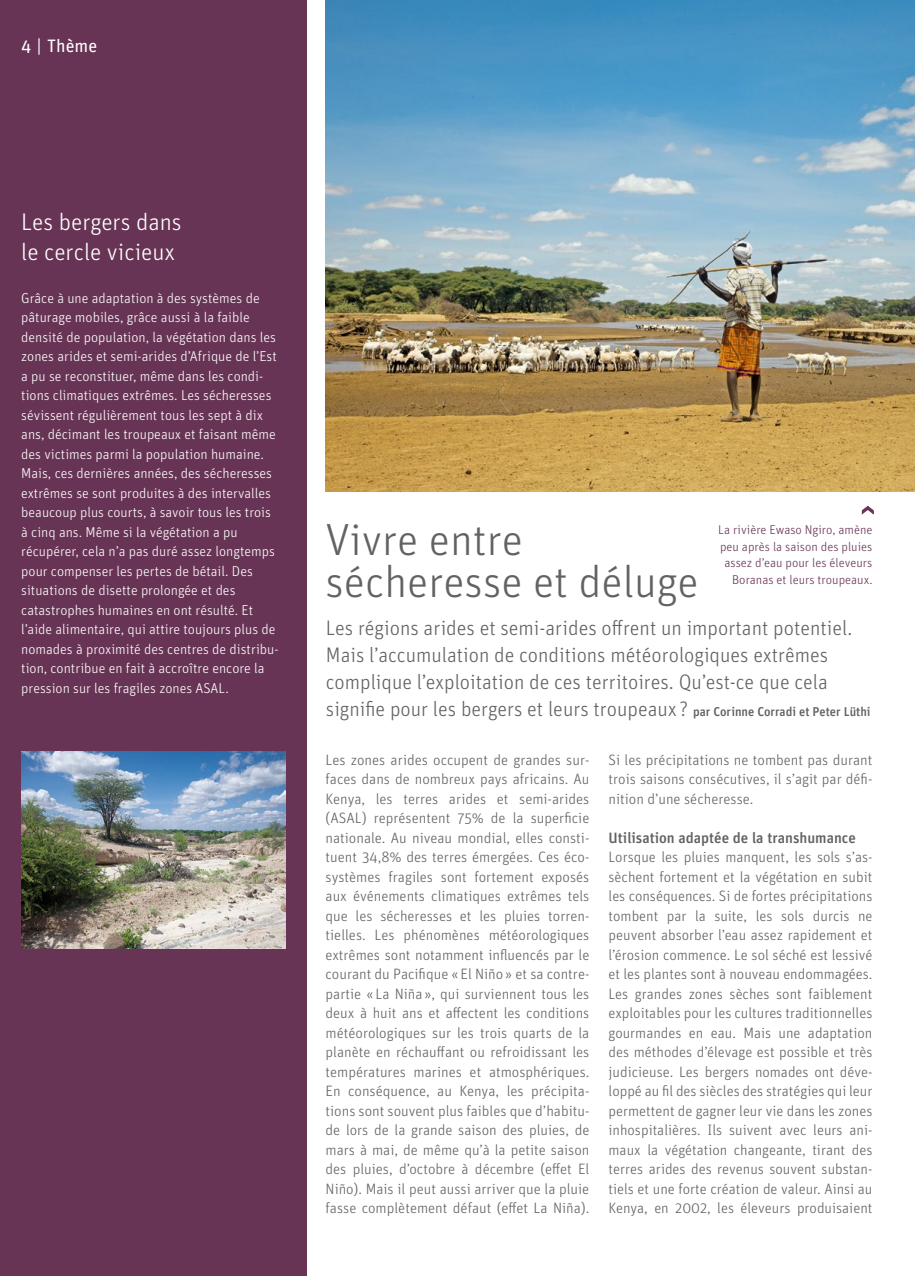
<style>
.page{position:relative;width:915px;height:1276px;background:#fff}
.page>*{position:absolute;margin:0;border:0;box-sizing:border-box;transform-origin:0 0}
.t1{font:300 45px/42px "Unit OT";color:#626261}
.t2{font:300 24px/30px "Unit OT";color:#fff}
.t3{font:300 21px/27px "Unit OT";color:#626261}
.t4{font:18px "Unit OT";letter-spacing:.005em;color:#fff}
.t5{font:300 15px/19.5px "Unit OT";color:#626261;text-align:justify}
.t6{font:500 15px "Unit OT";color:#626261}
.t7{font:300 14.25px/19.5px "Unit OT";color:#fff}
.t8{font:300 12.75px/16.5px "Unit OT";color:#683455;text-align:right}
.s1{font-weight:500;font-size:12.75px}
</style>
<div class="page">
<div style="left:0;top:0;width:306px;height:1276px;background:#683455"></div>
<img style="left:325px;top:0;width:589px;height:491px">
<svg style="left:861px;top:506px;width:12px;height:8px"></svg>
<img style="left:21px;top:751px;width:264px;height:197px">
<p class="t4" style="left:21px;top:35px;width:78px">4 | Thème</p>
<h2 class="t2" style="left:21px;top:207px;width:162px">Les bergers dans le cercle vicieux</h2>
<p class="t7" style="left:21px;top:288px;width:259px">Grâce à une adaptation à des systèmes de pâturage mobiles, grâce aussi à la faible densité de population, la végétation dans les zones arides et semi-arides d’Afrique de l’Est a pu se reconstituer, même dans les condi&shy;tions climatiques extrêmes. Les sécheresses sévissent régulièrement tous les sept à dix ans, décimant les troupeaux et faisant même des victimes parmi la population humaine.<br>Mais, ces dernières années, des sécheresses extrêmes se sont produites à des intervalles beaucoup plus courts, à savoir tous les trois à cinq ans. Même si la végétation a pu récupérer, cela n’a pas duré assez longtemps pour compenser les pertes de bétail. Des situations de disette prolongée et des catastrophes humaines en ont résulté. Et l’aide alimentaire, qui attire toujours plus de nomades à proximité des centres de distribu&shy;tion, contribue en fait à accroître encore la pression sur les fragiles zones ASAL.</p>
<h1 class="t1" style="left:325px;top:519px;width:374px">Vivre entre sécheresse et déluge</h1>
<p class="t3" style="left:326px;top:615px;width:546px">Les régions arides et semi-arides offrent un important potentiel.<br>Mais l’accumulation de conditions météorologiques extrêmes complique l’exploitation de ces territoires. Qu’est-ce que cela signifie pour les bergers et leurs troupeaux ? <span class="s1">par Corinne Corradi et Peter Lüthi</span></p>
<p class="t8" style="left:718px;top:522px;width:156px">La rivière Ewaso Ngiro, amène peu après la saison des pluies assez d’eau pour les éleveurs<br>Boranas et leurs troupeaux.</p>
<p class="t5" style="left:325px;top:750px;width:265px">Les zones arides occupent de grandes sur&shy;faces dans de nombreux pays africains. Au Kenya, les terres arides et semi-arides (ASAL) représentent 75% de la superficie nationale. Au niveau mondial, elles consti&shy;tuent 34,8% des terres émergées. Ces éco&shy;systèmes fragiles sont fortement exposés aux événements climatiques extrêmes tels que les sécheresses et les pluies torren&shy;tielles. Les phénomènes météorologiques extrêmes sont notamment influencés par le courant du Pacifique « El Niño » et sa contre&shy;partie « La Niña », qui surviennent tous les deux à huit ans et affectent les conditions météorologiques sur les trois quarts de la planète en réchauffant ou refroidissant les températures marines et atmosphériques.<br>En conséquence, au Kenya, les précipita&shy;tions sont souvent plus faibles que d’habitu&shy;de lors de la grande saison des pluies, de mars à mai, de même qu’à la petite saison des pluies, d’octobre à décembre (effet El Niño). Mais il peut aussi arriver que la pluie fasse complètement défaut (effet La Niña).</p>
<p class="t5" style="left:608px;top:750px;width:265px">Si les précipitations ne tombent pas durant trois saisons consécutives, il s’agit par défi&shy;nition d’une sécheresse.</p>
<p class="t6" style="left:608px;top:828px;width:249px">Utilisation adaptée de la transhumance</p>
<p class="t5" style="left:608px;top:847px;width:265px">Lorsque les pluies manquent, les sols s’as&shy;sèchent fortement et la végétation en subit les conséquences. Si de fortes précipitations tombent par la suite, les sols durcis ne peuvent absorber l’eau assez rapidement et l’érosion commence. Le sol séché est lessivé et les plantes sont à nouveau endommagées.<br>Les grandes zones sèches sont faiblement exploitables pour les cultures traditionnelles gourmandes en eau. Mais une adaptation des méthodes d’élevage est possible et très judicieuse. Les bergers nomades ont déve&shy;loppé au fil des siècles des stratégies qui leur permettent de gagner leur vie dans les zones inhospitalières. Ils suivent avec leurs ani&shy;maux la végétation changeante, tirant des terres arides des revenus souvent substan&shy;tiels et une forte création de valeur. Ainsi au Kenya, en 2002, les éleveurs produisaient</p>
</div>
